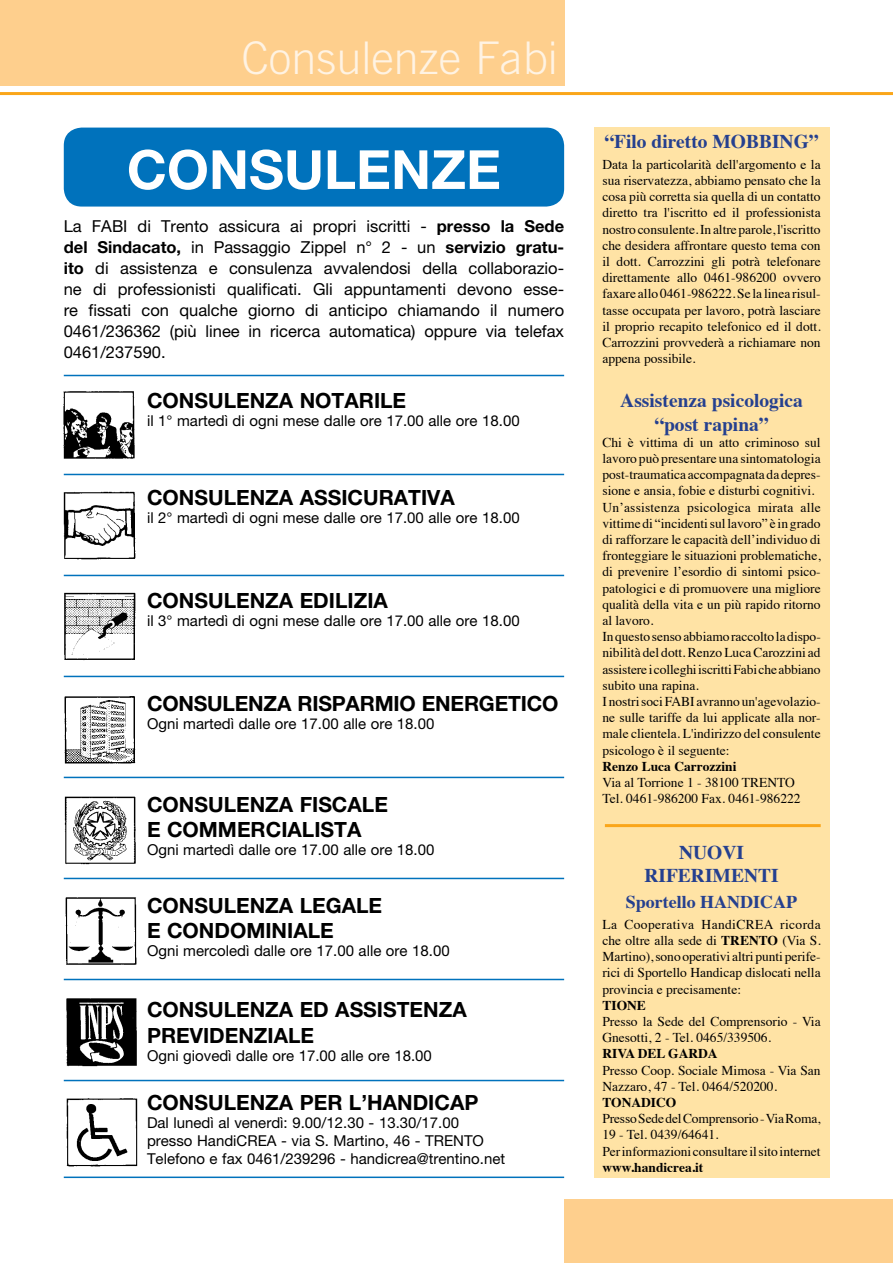
<style>
.page{position:relative;width:893px;height:1263px;background:#fff}
.page>*{position:absolute;margin:0;border:0;box-sizing:border-box;transform-origin:0 0}
.t1{font:700 54px "Helvetica Neue";color:#fff}
.t2{font:300 45px "Trade Gothic";color:#fff3e3}
.t3{font:700 21px/25.2px "Helvetica Neue";color:#000}
.t4{font:700 19.5px/23.4px "Times";color:#25408f;text-align:center}
.t5{font:700 18px "Times";color:#25408f}
.t6{font:16.5px/21px "Helvetica Neue";color:#000;text-align:justify}
.t7{font:15px/18px "Helvetica Neue";color:#000}
.t8{font:13.5px/16.2px "Times";color:#000}
.t9{font:700 13.5px "Times";color:#000}
.s1{font-weight:700}
</style>
<div class="page">
<div style="left:564px;top:1199px;width:329px;height:64px;background:#fecf8d"></div>
<div style="left:0;top:0;width:564px;height:85px;background:#fecf8d"></div>
<hr style="left:0;top:92px;width:893px;height:3px;background:#faa61a">
<div style="left:64px;top:128px;width:500px;height:79px;background:#0072bc;border-radius:18px"></div>
<div style="left:594px;top:128px;width:235px;height:1050px;background:#ffe3a5"></div>
<hr style="left:605px;top:824px;width:216px;height:3px;background:#faa61a">
<img style="left:63px;top:391px;width:79px;height:776px">
<hr style="left:64px;top:375px;width:500px;height:1px;background:#0072bc">
<hr style="left:64px;top:474px;width:500px;height:1px;background:#0072bc">
<hr style="left:64px;top:575px;width:500px;height:1px;background:#0072bc">
<hr style="left:64px;top:676px;width:500px;height:1px;background:#0072bc">
<hr style="left:64px;top:777px;width:500px;height:1px;background:#0072bc">
<hr style="left:64px;top:878px;width:500px;height:1px;background:#0072bc">
<hr style="left:64px;top:979px;width:500px;height:1px;background:#0072bc">
<hr style="left:64px;top:1080px;width:500px;height:1px;background:#0072bc">
<hr style="left:64px;top:1176px;width:500px;height:2px;background:#0072bc">
<h2 class="t2" style="left:241px;top:31px;width:318px">Consulenze Fabi</h2>
<h1 class="t1" style="left:127px;top:136px;width:370px">CONSULENZE</h1>
<p class="t6" style="left:64px;top:216px;width:502px">La FABI di Trento assicura ai propri iscritti - <span class="s1">PRESSO LA SEDE DEL SINDACATO,</span> in Passaggio Zippel n° 2 - un <span class="s1">SERVIZIO GRATU-ITO</span> di assistenza e consulenza avvalendosi della collaborazio&shy;ne di professionisti qualificati. Gli appuntamenti devono esse&shy;re fissati con qualche giorno di anticipo chiamando il numero 0461/236362 (più linee in ricerca automatica) oppure via telefax 0461/237590.</p>
<h3 class="t3" style="left:147px;top:387px;width:17px">CON</h3>
<h3 class="t3" style="left:194px;top:387px;width:71px">SULENZA</h3>
<h3 class="t3" style="left:300px;top:387px;width:31px">NOTA</h3>
<h3 class="t3" style="left:359px;top:387px;width:49px">RILE</h3>
<p class="t7" style="left:147px;top:411px;width:374px">il 1° martedì di ogni mese dalle ore 17.00 alle ore 18.00</p>
<h3 class="t3" style="left:147px;top:484px;width:118px">CONSULENZA</h3>
<h3 class="t3" style="left:300px;top:484px;width:143px">ASSICURATIVA</h3>
<p class="t7" style="left:147px;top:508px;width:374px">il 2° martedì di ogni mese dalle ore 17.00 alle ore 18.00</p>
<h3 class="t3" style="left:147px;top:587px;width:118px">CONSULENZA</h3>
<h3 class="t3" style="left:300px;top:587px;width:87px">EDILIZIA</h3>
<p class="t7" style="left:147px;top:611px;width:374px">il 3° martedì di ogni mese dalle ore 17.00 alle ore 18.00</p>
<h3 class="t3" style="left:147px;top:691px;width:117px">CONSULENZA</h3>
<h3 class="t3" style="left:297px;top:691px;width:259px">RISPARMIO ENERGETICO</h3>
<p class="t7" style="left:147px;top:715px;width:289px">Ogni martedì dalle ore 17.00 alle ore 18.00</p>
<h3 class="t3" style="left:147px;top:791px;width:118px">CONSULENZA</h3>
<h3 class="t3" style="left:300px;top:791px;width:90px">FISCALE</h3>
<h3 class="t3" style="left:147px;top:816px;width:54px">E COMM</h3>
<h3 class="t3" style="left:237px;top:816px;width:112px">ERCIALISTA</h3>
<p class="t7" style="left:147px;top:840px;width:289px">Ogni martedì dalle ore 17.00 alle ore 18.00</p>
<h3 class="t3" style="left:147px;top:892px;width:118px">CONSULENZA</h3>
<h3 class="t3" style="left:300px;top:892px;width:84px">LEGALE</h3>
<h3 class="t3" style="left:147px;top:917px;width:53px">E CONDOM</h3>
<h3 class="t3" style="left:265px;top:917px;width:70px">INIALE</h3>
<p class="t7" style="left:147px;top:941px;width:304px">Ogni mercoledì dalle ore 17.00 alle ore 18.00</p>
<h3 class="t3" style="left:147px;top:997px;width:292px;text-indent:153px">ED ASSISTENZA<br>PREVIDENZIALE</h3>
<p class="t7" style="left:147px;top:1046px;width:286px">Ogni giovedì dalle ore 17.00 alle ore 18.00</p>
<h3 class="t3" style="left:147px;top:1089px;width:118px">CONSULENZA</h3>
<h3 class="t3" style="left:300px;top:1089px;width:99px">PER L’HAND</h3>
<h3 class="t3" style="left:428px;top:1089px;width:52px">ICAP</h3>
<p class="t7" style="left:147px;top:1113px;width:360px">Dal lunedì al venerdì: 9.00/12.30 - 13.30/17.00 presso HandiCREA - via S. Martino, 46 - TRENTO<br>Telefono e fax 0461/239296 - handicrea@trentino.net</p>
<h3 class="t3" style="left:147px;top:997px;width:118px">CONSULENZA</h3>
<h3 class="t4" style="left:604px;top:128px;width:216px">“Filo diretto MOBBING”</h3>
<p class="t8" style="left:602px;top:155px;width:220px;text-align:justify">Data la particolarità dell'argomento e la sua riservatezza, abbiamo pensato che la cosa più corretta sia quella di un contatto diretto tra l'iscritto ed il professionista nostro consulente. In altre parole, l'iscritto che desidera affrontare questo tema con il dott. Carrozzini gli potrà telefonare direttamente allo 0461-986200 ovvero faxare allo 0461-986222. Se la linea risul&shy;tasse occupata per lavoro, potrà lasciare il proprio recapito telefonico ed il dott.<br>Carrozzini provvederà a richiamare non appena possibile.</p>
<h3 class="t4" style="left:620px;top:387px;width:184px">Assistenza psicologica “post rapina”</h3>
<p class="t8" style="left:602px;top:433px;width:220px">Chi è vittima di un atto criminoso sul lavoro può presentare una sintomatologia post-traumatica accompagnata da depres&shy;sione e ansia, fobie e disturbi cognitivi.<br>Un’assistenza psicologica mirata alle vittime di “incidenti sul lavoro” è in grado di rafforzare le capacità dell’individuo di fronteggiare le situazioni problematiche, di prevenire l’esordio di sintomi psico&shy;patologici e di promuovere una migliore qualità della vita e un più rapido ritorno al lavoro.<br>In questo senso abbiamo raccolto la dispo&shy;nibilità del dott. Renzo Luca Carozzini ad assistere i colleghi iscritti Fabi che abbiano subito una rapina.<br>I nostri soci FABI avranno un'agevolazio&shy;ne sulle tariffe da lui applicate alla nor&shy;male clientela. L'indirizzo del consulente psicologo è il seguente:</p>
<p class="t9" style="left:602px;top:753px;width:135px">Renzo Luca Carrozzini</p>
<p class="t8" style="left:602px;top:773px;width:200px">Via al Torrione 1 - 38100 TRENTO<br>Tel. 0461-986200 Fax. 0461-986222</p>
<h3 class="t4" style="left:644px;top:839px;width:136px">NUOVI<br>RIFERIMENTI</h3>
<h3 class="t5" style="left:626px;top:885px;width:173px">Sportello HANDICAP</h3>
<p class="t8" style="left:602px;top:915px;width:220px;text-align:justify">La Cooperativa HandiCREA ricorda che oltre alla sede di <span class="s1">TRENTO</span> (Via S.<br>Martino), sono operativi altri punti perife&shy;rici di Sportello Handicap dislocati nella provincia e precisamente:</p>
<p class="t9" style="left:602px;top:992px;width:45px">TIONE</p>
<p class="t8" style="left:602px;top:1012px;width:220px">Presso la Sede del Comprensorio - Via<br>Gnesotti, 2 - Tel. 0465/339506.</p>
<p class="t9" style="left:602px;top:1041px;width:117px">RIVA DEL GARDA</p>
<p class="t8" style="left:602px;top:1061px;width:220px">Presso Coop. Sociale Mimosa - Via San<br>Nazzaro, 47 - Tel. 0464/520200.</p>
<p class="t9" style="left:602px;top:1089px;width:76px">TONADICO</p>
<p class="t8" style="left:602px;top:1109px;width:220px">Presso Sede del Comprensorio - Via Roma,<br>19 - Tel. 0439/64641.<br>Per informazioni consultare il sito internet</p>
<p class="t9" style="left:602px;top:1154px;width:103px">www.handicrea.it</p>
</div>
